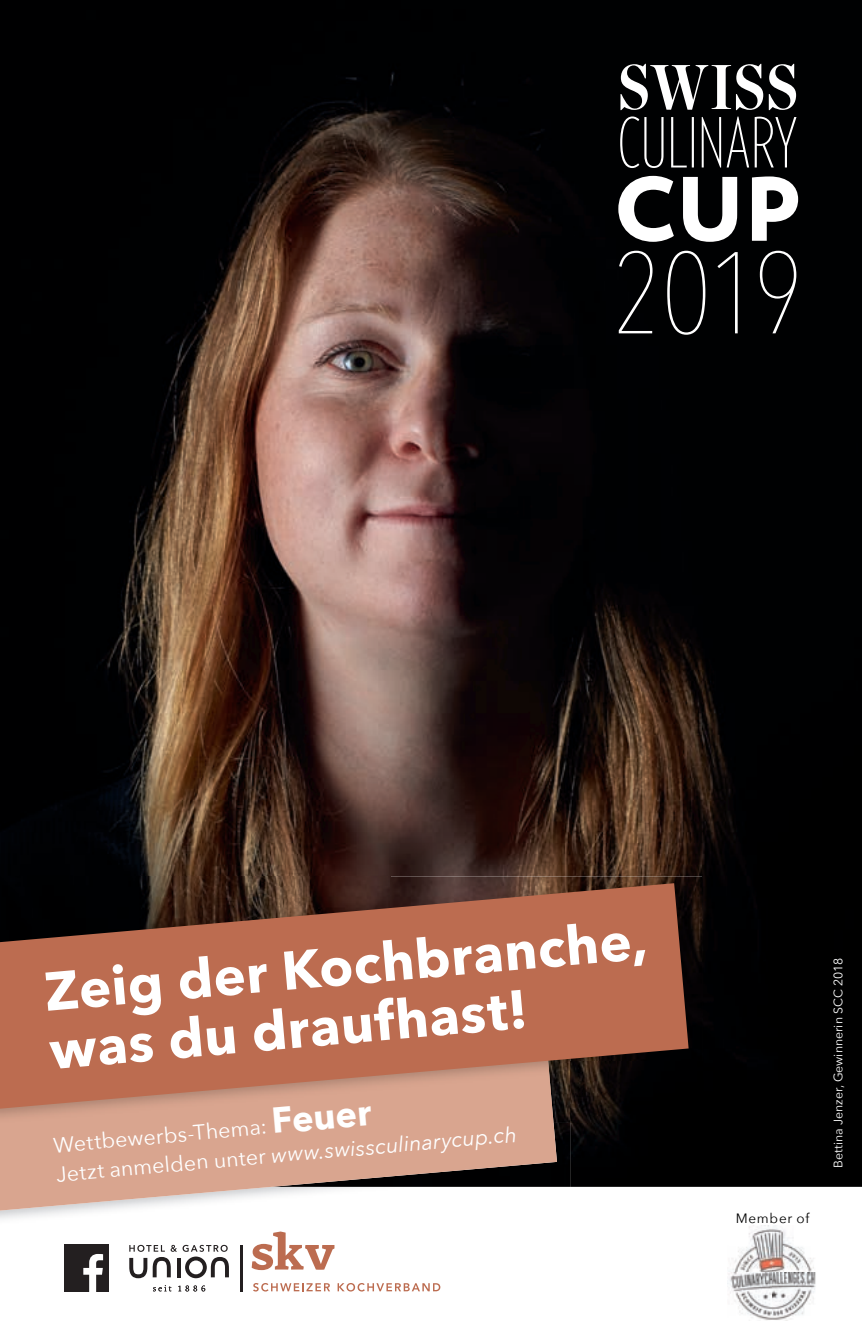
<style>
.page{position:relative;width:862px;height:1340px;background:#fff}
.page>*{position:absolute;margin:0;border:0;box-sizing:border-box;transform-origin:0 0}
.t1{font:200 condensed 114.75px "Avenir Next LT Pro";color:#fff}
.t2{font:700 54px/58.5px "Avenir Next";color:#fff}
.t3{font:21.38px/29.2px "Avenir Next";color:#fff}
.t4{font:13.5px "Avenir Next";letter-spacing:.055em;color:#000}
.t5{font:12.38px "Avenir Next";color:#fff}
.s1{font-weight:700;font-size:36px}
.s2{font-style:italic}
</style>
<div class="page">
<img style="left:0;top:0;width:861px;height:1186px">
<img style="left:0;top:1186px;width:570px;height:33px">
<img style="left:556px;top:1122px;width:14px;height:64px">
<svg style="left:0;top:1122px;width:556px;height:88px;fill:#d9a58f"></svg>
<img style="left:0;top:876px;width:389px;height:7px">
<img style="left:389px;top:876px;width:312px;height:185px">
<img style="left:570px;top:1061px;width:131px;height:61px">
<img style="left:0;top:1108px;width:553px;height:14px">
<svg style="left:0;top:883px;width:688px;height:225px;background:#a16049"></svg>
<svg style="left:619px;top:116px;width:177px;height:52px;background:#2a2b2c"></svg>
<svg style="left:618px;top:176px;width:179px;height:66px"></svg>
<svg style="left:620px;top:64px;width:175px;height:46px"></svg>
<img style="left:727px;top:1225px;width:89px;height:95px">
<div style="left:64px;top:1244px;width:44px;height:48px;background:#231f20"></div>
<svg style="left:83px;top:1254px;width:20px;height:38px"></svg>
<svg style="left:251px;top:1231px;width:83px;height:39px"></svg>
<svg style="left:253px;top:1283px;width:77px;height:8px"></svg>
<svg style="left:337px;top:1283px;width:103px;height:8px"></svg>
<hr style="left:239px;top:1244px;width:3px;height:47px;background:#231f20">
<svg style="left:153px;top:1285px;width:18px;height:6px"></svg>
<svg style="left:178px;top:1285px;width:27px;height:6px"></svg>
<svg style="left:129px;top:1244px;width:100px;height:34px"></svg>
<h1 class="t1" style="left:612px;top:225px;width:192px">2019</h1>
<h2 class="t2" style="left:42px;top:962px;width:606px;rotate:-5deg">Zeig der Kochbranche, was du draufhast!</h2>
<p class="t3" style="left:52px;top:1129px;width:463px;rotate:-5deg">Wettbewerbs-Thema: <span class="s1">Feuer<br></span>Jetzt anmelden unter <span class="s2">www.swissculinarycup.ch</span></p>
<p class="t4" style="left:735px;top:1206px;width:75px">Member of</p>
<p class="t5" style="left:827px;top:1167px;width:211px;rotate:-90deg">Bettina Jenzer, Gewinnerin SCC 2018</p>
</div>
